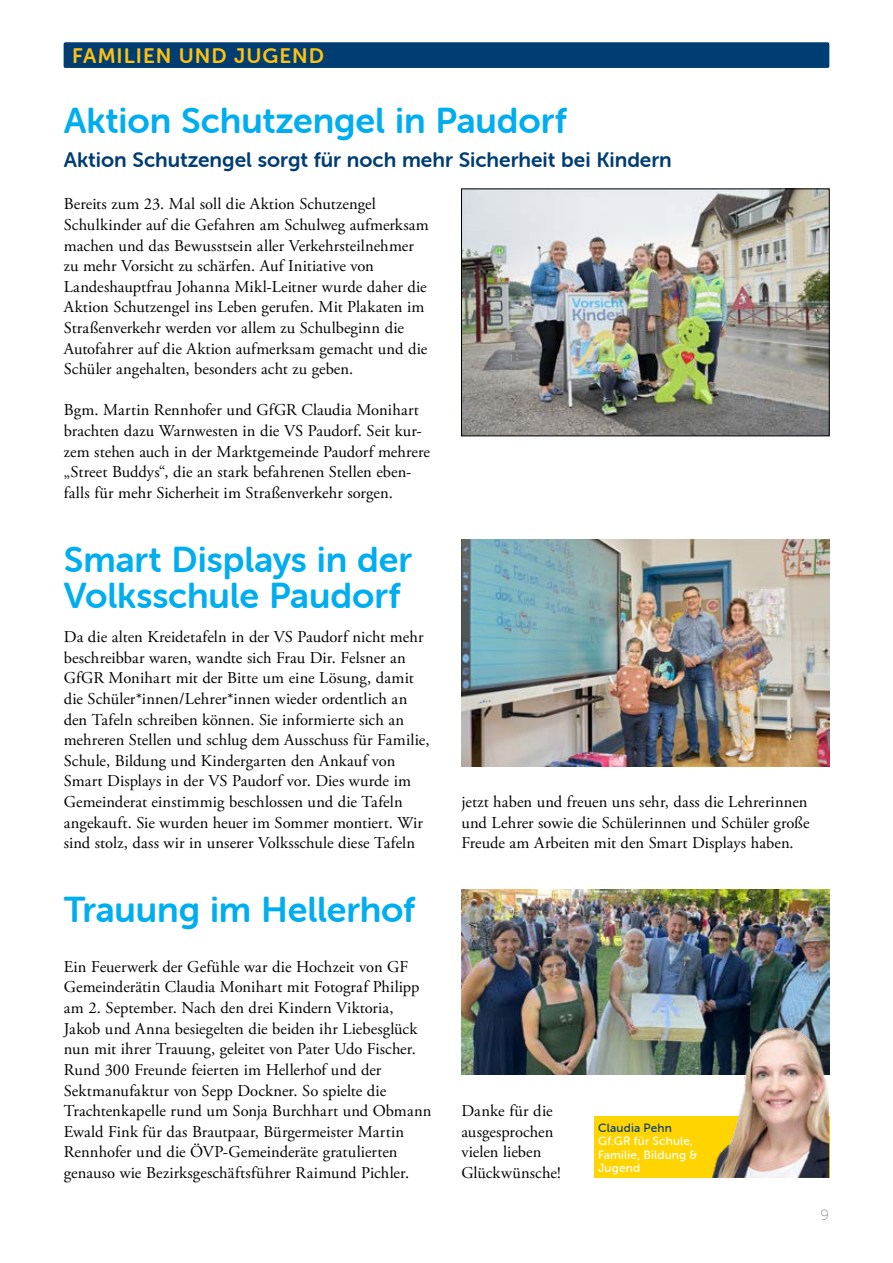
<style>
.page{position:relative;width:893px;height:1263px;background:#fff}
.page>*{position:absolute;margin:0;border:0;box-sizing:border-box;transform-origin:0 0}
.t1{font:36px/36px "Museo Sans Rounded 700";letter-spacing:-.005em;color:#00aeef}
.t2{font:21px "Museo Sans Rounded 700";color:#003d73}
.t3{font:21px "Museo Sans Rounded 700";letter-spacing:.05em;color:#ffc20e}
.t4{font:16.5px/20.5px "Adobe Garamond Pro";letter-spacing:.005em;color:#000}
.t5{font:15px "Museo Sans Rounded 100";color:#939598}
.t6{font:12px/13.5px "Museo Sans Rounded 500";letter-spacing:.015em;color:#fff}
.t7{font:12px "Museo Sans Rounded 500";letter-spacing:.015em;color:#003d73}
</style>
<div class="page">
<div style="left:64px;top:43px;width:765px;height:25px;background:#003d73"></div>
<img style="left:461px;top:889px;width:368px;height:186px">
<div style="left:594px;top:1116px;width:235px;height:62px;background:#ffd400"></div>
<img style="left:711px;top:1026px;width:118px;height:152px">
<img style="left:463px;top:191px;width:364px;height:243px">
<div style="left:461px;top:189px;width:368px;height:247px;border:1px solid #000"></div>
<img style="left:461px;top:539px;width:368px;height:227px">
<p class="t3" style="left:72px;top:44px;width:186px">THEMENBEREICH</p>
<p class="t3" style="left:72px;top:44px;width:253px">FAMILIEN UND JUGEND</p>
<h1 class="t1" style="left:64px;top:103px;width:505px">Aktion Schutzengel in Paudorf</h1>
<p class="t2" style="left:64px;top:148px;width:610px">Aktion Schutzengel sorgt für noch mehr Sicherheit bei Kindern</p>
<p class="t4" style="left:64px;top:194px;width:367px">Bereits zum 23. Mal soll die Aktion Schutzengel Schulkinder auf die Gefahren am Schulweg aufmerksam machen und das Bewusstsein aller Verkehrsteilnehmer zu mehr Vorsicht zu schärfen. Auf Initiative von Landeshauptfrau Johanna Mikl-Leitner wurde daher die Aktion Schutzengel ins Leben gerufen. Mit Plakaten im Straßenverkehr werden vor allem zu Schulbeginn die Autofahrer auf die Aktion aufmerksam gemacht und die Schüler angehalten, besonders acht zu geben.</p>
<p class="t4" style="left:64px;top:400px;width:368px">Bgm. Martin Rennhofer und GfGR Claudia Monihart brachten dazu Warnwesten in die VS Paudorf. Seit kur&shy;zem stehen auch in der Marktgemeinde Paudorf mehrere „Street Buddys“, die an stark befahrenen Stellen eben&shy;falls für mehr Sicherheit im Straßenverkehr sorgen.</p>
<h1 class="t1" style="left:64px;top:542px;width:350px">Smart Displays in der<br>Volksschule Paudorf</h1>
<p class="t4" style="left:64px;top:627px;width:367px">Da die alten Kreidetafeln in der VS Paudorf nicht mehr beschreibbar waren, wandte sich Frau Dir. Felsner an GfGR Monihart mit der Bitte um eine Lösung, damit die Schüler*innen/Lehrer*innen wieder ordentlich an den Tafeln schreiben können. Sie informierte sich an mehreren Stellen und schlug dem Ausschuss für Familie, Schule, Bildung und Kindergarten den Ankauf von Smart Displays in der VS Paudorf vor. Dies wurde im Gemeinderat einstimmig beschlossen und die Tafeln angekauft. Sie wurden heuer im Sommer montiert. Wir sind stolz, dass wir in unserer Volksschule diese Tafeln</p>
<p class="t4" style="left:461px;top:792px;width:350px">jetzt haben und freuen uns sehr, dass die Lehrerinnen und Lehrer sowie die Schülerinnen und Schüler große<br>Freude am Arbeiten mit den Smart Displays haben.</p>
<h1 class="t1" style="left:64px;top:892px;width:353px">Trauung im Hellerhof</h1>
<p class="t4" style="left:64px;top:957px;width:369px">Ein Feuerwerk der Gefühle war die Hochzeit von GF Gemeinderätin Claudia Monihart mit Fotograf Philipp am 2. September. Nach den drei Kindern Viktoria, Jakob und Anna besiegelten die beiden ihr Liebesglück nun mit ihrer Trauung, geleitet von Pater Udo Fischer.<br>Rund 300 Freunde feierten im Hellerhof und der Sektmanufaktur von Sepp Dockner. So spielte die Trachtenkapelle rund um Sonja Burchhart und Obmann Ewald Fink für das Brautpaar, Bürgermeister Martin Rennhofer und die ÖVP-Gemeinderäte gratulierten genauso wie Bezirksgeschäftsführer Raimund Pichler.</p>
<p class="t4" style="left:461px;top:1101px;width:101px">Danke für die ausgesprochen vielen lieben<br>Glückwünsche!</p>
<p class="t7" style="left:598px;top:1121px;width:75px">Claudia Pehn</p>
<p class="t6" style="left:598px;top:1134px;width:101px">Gf.GR für Schule,<br>Familie, Bildung &amp;<br>Jugend</p>
<p class="t5" style="left:820px;top:1207px;width:10px">9</p>
</div>
